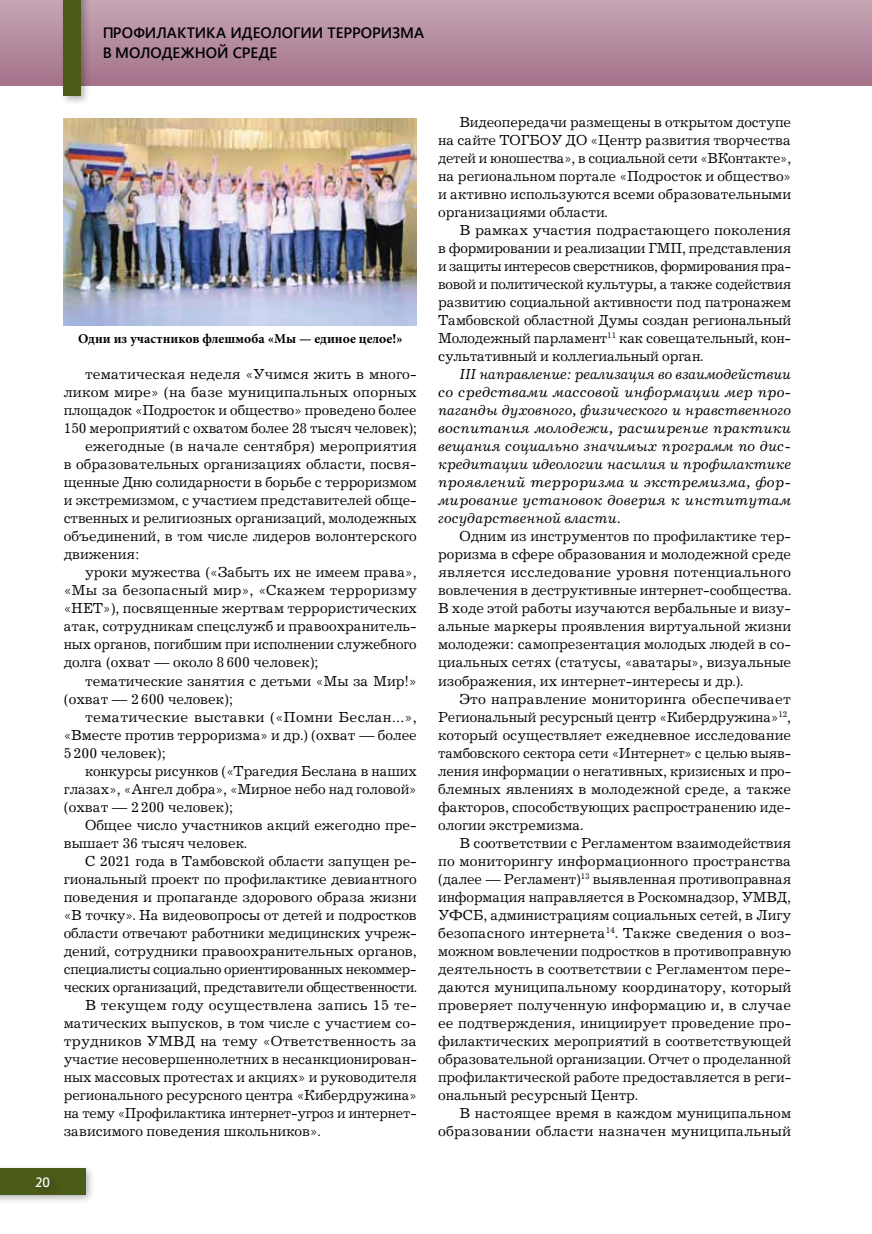
<style>
.page{position:relative;width:872px;height:1234px;background:#fff}
.page>*{position:absolute;margin:0;border:0;box-sizing:border-box;transform-origin:0 0}
.t1{font:15px "Journal C";color:#000}
.t2{font:italic 15px "Journal C";letter-spacing:.005em;color:#000}
.t3{font:15px "Journal C";letter-spacing:-.02em;color:#000}
.t4{font:600 15px/19.5px "Segoe UI";letter-spacing:-.01em;color:#000}
.t5{font:15px "Journal C";letter-spacing:-.025em;color:#000}
.t6{font:14.25px "Journal Sans C";color:#fff}
.t7{font:700 13.5px "Minion Pro";color:#000}
</style>
<div class="page">
<img style="left:64px;top:118px;width:353px;height:207px">
<div style="left:0;top:0;width:872px;height:85px;background:linear-gradient(to bottom,#c6a6b5,#a4728a)"></div>
<div style="left:59px;top:0;width:32px;height:106px;background:#000;opacity:.3"></div>
<div style="left:64px;top:0;width:17px;height:96px;background:#4b5b18"></div>
<div style="left:0;top:1163px;width:95px;height:41px;background:#000;opacity:.3"></div>
<div style="left:0;top:1167px;width:85px;height:26px;background:#4b5b18"></div>
<div style="left:32px;top:1172px;width:30px;height:27px;background:#000;opacity:.3"></div>
<p class="t4" style="left:102px;top:22px;width:324px">Профилактика идеологии терроризма в молодежной среде</p>
<p class="t7" style="left:78px;top:329px;width:326px">Одни из участников флешмоба «Мы — единое целое!»</p>
<p class="t1" style="left:85px;top:366px;width:333px">тематическая неделя «Учимся жить в много-</p>
<p class="t1" style="left:64px;top:384px;width:355px">ликом мире» (на базе муниципальных опорных</p>
<p class="t1" style="left:64px;top:402px;width:354px">площадок «Подросток и общество» проведено более</p>
<p class="t1" style="left:64px;top:420px;width:354px">150 мероприятий с охватом более 28 тысяч человек);</p>
<p class="t1" style="left:85px;top:438px;width:333px">ежегодные (в начале сентября) мероприятия</p>
<p class="t1" style="left:64px;top:456px;width:354px">в образовательных организациях области, посвя-</p>
<p class="t1" style="left:64px;top:474px;width:354px">щенные Дню солидарности в борьбе с терроризмом</p>
<p class="t1" style="left:64px;top:492px;width:354px">и экстремизмом, с участием представителей обще-</p>
<p class="t1" style="left:64px;top:510px;width:354px">ственных и религиозных организаций, молодежных</p>
<p class="t1" style="left:64px;top:528px;width:354px">объединений, в том числе лидеров волонтерского</p>
<p class="t1" style="left:64px;top:546px;width:77px">движения:</p>
<p class="t1" style="left:85px;top:564px;width:333px">уроки мужества («Забыть их не имеем права»,</p>
<p class="t1" style="left:64px;top:582px;width:355px">«Мы за безопасный мир», «Скажем терроризму</p>
<p class="t1" style="left:64px;top:600px;width:355px">«НЕТ»), посвященные жертвам террористических</p>
<p class="t1" style="left:64px;top:618px;width:354px">атак, сотрудникам спецслужб и правоохранитель-</p>
<p class="t1" style="left:64px;top:636px;width:354px">ных органов, погибшим при исполнении служебного</p>
<p class="t1" style="left:64px;top:654px;width:256px">долга (охват — около 8600 человек);</p>
<p class="t1" style="left:85px;top:672px;width:333px">тематические занятия с детьми «Мы за Мир!»</p>
<p class="t1" style="left:64px;top:690px;width:171px">(охват — 2600 человек);</p>
<p class="t1" style="left:85px;top:708px;width:333px">тематические выставки («Помни Беслан…»,</p>
<p class="t1" style="left:64px;top:726px;width:354px">«Вместе против терроризма» и др.) (охват — более</p>
<p class="t1" style="left:64px;top:744px;width:103px">5200 человек);</p>
<p class="t1" style="left:85px;top:762px;width:333px">конкурсы рисунков («Трагедия Беслана в наших</p>
<p class="t1" style="left:64px;top:780px;width:354px">глазах», «Ангел добра», «Мирное небо над головой»</p>
<p class="t1" style="left:64px;top:798px;width:171px">(охват — 2200 человек);</p>
<p class="t1" style="left:85px;top:816px;width:333px">Общее число участников акций ежегодно пре-</p>
<p class="t1" style="left:64px;top:834px;width:184px">вышает 36 тысяч человек.</p>
<p class="t1" style="left:85px;top:852px;width:333px">С 2021 года в Тамбовской области запущен ре-</p>
<p class="t1" style="left:64px;top:870px;width:354px">гиональный проект по профилактике девиантного</p>
<p class="t1" style="left:64px;top:888px;width:354px">поведения и пропаганде здорового образа жизни</p>
<p class="t1" style="left:64px;top:906px;width:354px">«В точку». На видеовопросы от детей и подростков</p>
<p class="t1" style="left:64px;top:924px;width:354px">области отвечают работники медицинских учреж-</p>
<p class="t1" style="left:64px;top:942px;width:354px">дений, сотрудники правоохранительных органов,</p>
<p class="t3" style="left:64px;top:960px;width:354px">специалисты социально ориентированных некоммер-</p>
<p class="t3" style="left:64px;top:978px;width:354px">ческих организаций, представители общественности.</p>
<p class="t1" style="left:85px;top:996px;width:333px">В текущем году осуществлена запись 15 те-</p>
<p class="t1" style="left:64px;top:1014px;width:354px">матических выпусков, в том числе с участием со-</p>
<p class="t1" style="left:64px;top:1032px;width:354px">трудников УМВД на тему «Ответственность за</p>
<p class="t1" style="left:64px;top:1050px;width:355px">участие несовершеннолетних в несанкционирован-</p>
<p class="t1" style="left:64px;top:1068px;width:354px">ных массовых протестах и акциях» и руководителя</p>
<p class="t1" style="left:64px;top:1086px;width:355px">регионального ресурсного центра «Кибердружина»</p>
<p class="t1" style="left:64px;top:1104px;width:354px">на тему «Профилактика интернет-угроз и интернет-</p>
<p class="t1" style="left:64px;top:1122px;width:258px">зависимого поведения школьников».</p>
<p class="t6" style="left:35px;top:1174px;width:16px">20</p>
<p class="t1" style="left:459px;top:114px;width:333px">Видеопередачи размещены в открытом доступе</p>
<p class="t1" style="left:438px;top:132px;width:354px">на сайте ТОГБОУ ДО «Центр развития творчества</p>
<p class="t1" style="left:438px;top:150px;width:354px">детей и юношества», в социальной сети «ВКонтакте»,</p>
<p class="t1" style="left:438px;top:168px;width:354px">на региональном портале «Подросток и общество»</p>
<p class="t1" style="left:438px;top:186px;width:354px">и активно используются всеми образовательными</p>
<p class="t1" style="left:438px;top:204px;width:171px">организациями области.</p>
<p class="t1" style="left:459px;top:222px;width:333px">В рамках участия подрастающего поколения</p>
<p class="t1" style="left:438px;top:240px;width:354px">в формировании и реализации ГМП, представления</p>
<p class="t5" style="left:438px;top:258px;width:354px">и защиты интересов сверстников, формирования пра-</p>
<p class="t1" style="left:438px;top:276px;width:354px">вовой и политической культуры, а также содействия</p>
<p class="t1" style="left:438px;top:294px;width:354px">развитию социальной активности под патронажем</p>
<p class="t1" style="left:438px;top:312px;width:354px">Тамбовской областной Думы создан региональный</p>
<p class="t1" style="left:438px;top:330px;width:354px">Молодежный парламент<sup>11</sup> как совещательный, кон-</p>
<p class="t1" style="left:438px;top:348px;width:266px">сультативный и коллегиальный орган.</p>
<p class="t2" style="left:459px;top:366px;width:333px">III направление: реализация во взаимодействии</p>
<p class="t2" style="left:438px;top:384px;width:355px">со средствами массовой информации мер про-</p>
<p class="t2" style="left:438px;top:402px;width:354px">паганды духовного, физического и нравственного</p>
<p class="t2" style="left:438px;top:420px;width:354px">воспитания молодежи, расширение практики</p>
<p class="t2" style="left:438px;top:438px;width:354px">вещания социально значимых программ по дис-</p>
<p class="t2" style="left:438px;top:456px;width:354px">кредитации идеологии насилия и профилактике</p>
<p class="t2" style="left:438px;top:474px;width:355px">проявлений терроризма и экстремизма, фор-</p>
<p class="t2" style="left:438px;top:492px;width:354px">мирование установок доверия к институтам</p>
<p class="t2" style="left:438px;top:510px;width:184px">государственной власти.</p>
<p class="t1" style="left:459px;top:528px;width:333px">Одним из инструментов по профилактике тер-</p>
<p class="t1" style="left:438px;top:546px;width:354px">роризма в сфере образования и молодежной среде</p>
<p class="t1" style="left:438px;top:564px;width:354px">является исследование уровня потенциального</p>
<p class="t1" style="left:438px;top:582px;width:355px">вовлечения в деструктивные интернет-сообщества.</p>
<p class="t1" style="left:438px;top:600px;width:354px">В ходе этой работы изучаются вербальные и визу-</p>
<p class="t1" style="left:438px;top:618px;width:354px">альные маркеры проявления виртуальной жизни</p>
<p class="t1" style="left:438px;top:636px;width:354px">молодежи: самопрезентация молодых людей в со-</p>
<p class="t1" style="left:438px;top:654px;width:354px">циальных сетях (статусы, «аватары», визуальные</p>
<p class="t1" style="left:438px;top:672px;width:306px">изображения, их интернет-интересы и др.).</p>
<p class="t1" style="left:459px;top:690px;width:333px">Это направление мониторинга обеспечивает</p>
<p class="t1" style="left:438px;top:708px;width:354px">Региональный ресурсный центр «Кибердружина»<sup>12</sup>,</p>
<p class="t1" style="left:438px;top:726px;width:354px">который осуществляет ежедневное исследование</p>
<p class="t1" style="left:438px;top:744px;width:354px">тамбовского сектора сети «Интернет» с целью выяв-</p>
<p class="t1" style="left:438px;top:762px;width:354px">ления информации о негативных, кризисных и про-</p>
<p class="t1" style="left:438px;top:780px;width:354px">блемных явлениях в молодежной среде, а также</p>
<p class="t1" style="left:438px;top:798px;width:354px">факторов, способствующих распространению иде-</p>
<p class="t1" style="left:438px;top:816px;width:146px">ологии экстремизма.</p>
<p class="t1" style="left:459px;top:834px;width:333px">В соответствии с Регламентом взаимодействия</p>
<p class="t1" style="left:438px;top:852px;width:354px">по мониторингу информационного пространства</p>
<p class="t1" style="left:438px;top:870px;width:355px">(далее — Регламент)<sup>13</sup> выявленная противоправная</p>
<p class="t1" style="left:438px;top:888px;width:354px">информация направляется в Роскомнадзор, УМВД,</p>
<p class="t1" style="left:438px;top:906px;width:354px">УФСБ, администрациям социальных сетей, в Лигу</p>
<p class="t1" style="left:438px;top:924px;width:354px">безопасного интернета<sup>14</sup>. Также сведения о воз-</p>
<p class="t1" style="left:438px;top:942px;width:354px">можном вовлечении подростков в противоправную</p>
<p class="t1" style="left:438px;top:960px;width:354px">деятельность в соответствии с Регламентом пере-</p>
<p class="t1" style="left:438px;top:978px;width:355px">даются муниципальному координатору, который</p>
<p class="t1" style="left:438px;top:996px;width:354px">проверяет полученную информацию и, в случае</p>
<p class="t1" style="left:438px;top:1014px;width:355px">ее подтверждения, инициирует проведение про-</p>
<p class="t1" style="left:438px;top:1032px;width:354px">филактических мероприятий в соответствующей</p>
<p class="t1" style="left:438px;top:1050px;width:354px">образовательной организации. Отчет о проделанной</p>
<p class="t1" style="left:438px;top:1068px;width:354px">профилактической работе предоставляется в реги-</p>
<p class="t1" style="left:438px;top:1086px;width:201px">ональный ресурсный Центр.</p>
<p class="t1" style="left:459px;top:1104px;width:333px">В настоящее время в каждом муниципальном</p>
<p class="t1" style="left:438px;top:1122px;width:354px">образовании области назначен муниципальный</p>
</div>
